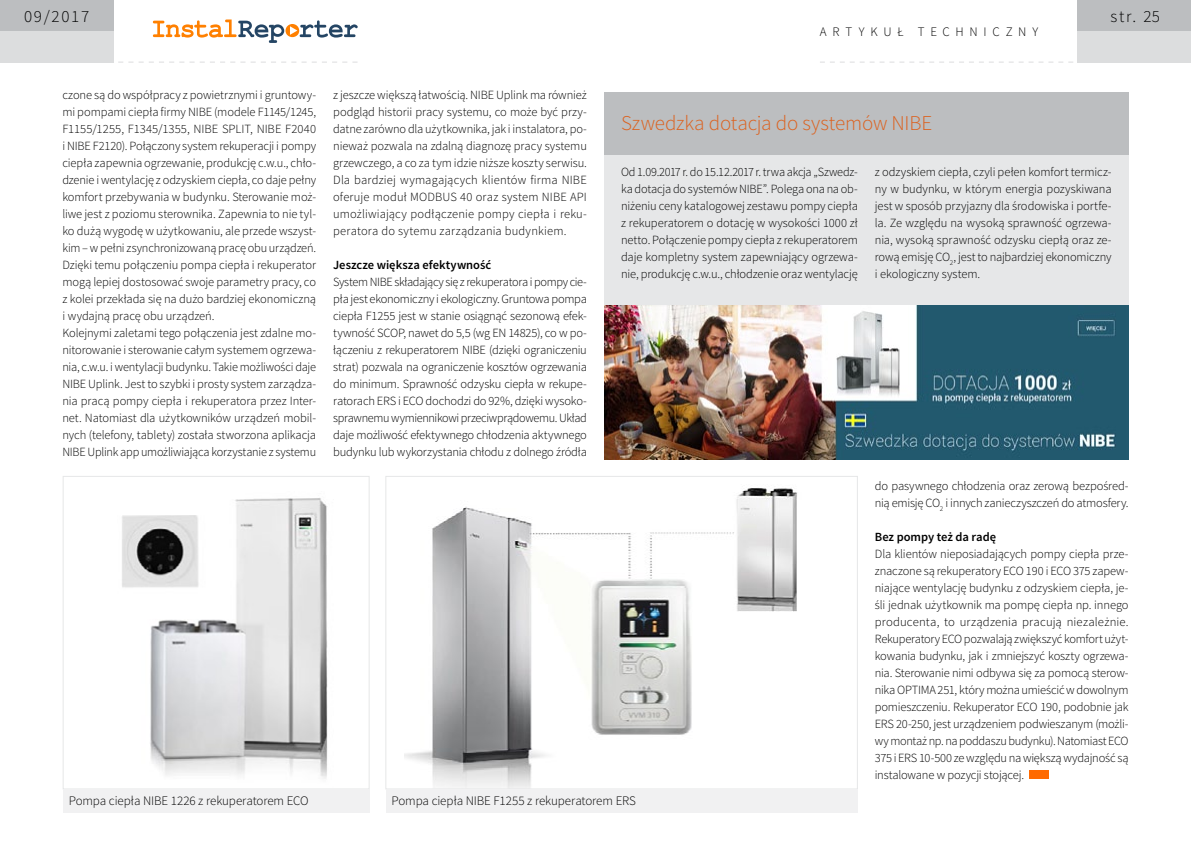
<style>
.page{position:relative;width:1191px;height:842px;background:#fff}
.page>*{position:absolute;margin:0;border:0;box-sizing:border-box;transform-origin:0 0}
.t1{font:300 21px "Source Sans Pro";letter-spacing:-.01em;color:#dc611e}
.t2{font:300 17px "Source Sans Pro";letter-spacing:.1em;color:#000}
.t3{font:300 13px "Source Sans Pro";letter-spacing:-.005em;color:#000}
.t4{font:300 13px "Source Sans Pro";letter-spacing:.44em;color:#000}
.t5{font:300 12.5px/17px "Source Sans Pro";letter-spacing:-.01em;color:#000;text-align:justify}
.t6{font:600 12.5px "Source Sans Pro";color:#000}
</style>
<div class="page">
<div style="left:1077px;top:0;width:114px;height:31px;background:#bcbec0"></div>
<div style="left:1077px;top:31px;width:114px;height:31px;background:#dcddde"></div>
<svg style="left:153px;top:20px;width:204px;height:23px"></svg>
<div style="left:0;top:0;width:113px;height:31px;background:#bcbec0"></div>
<div style="left:0;top:31px;width:113px;height:31px;background:#dcddde"></div>
<svg style="left:108px;top:62px;width:249px;height:1px"></svg>
<svg style="left:820px;top:62px;width:263px;height:1px"></svg>
<div style="left:1028px;top:770px;width:20px;height:9px;background:#ff6a00"></div>
<div style="left:604px;top:93px;width:524px;height:62px;background:#bcbec0"></div>
<div style="left:604px;top:155px;width:524px;height:207px;background:#e6e7e8"></div>
<img style="left:604px;top:305px;width:524px;height:154px">
<img style="left:404px;top:488px;width:393px;height:299px">
<div style="left:386px;top:476px;width:471px;height:313px;border:1px solid #e6e7e8"></div>
<img style="left:122px;top:498px;width:206px;height:281px">
<div style="left:63px;top:476px;width:306px;height:313px;border:1px solid #e6e7e8"></div>
<div style="left:63px;top:789px;width:306px;height:24px;background:#f1f1f2"></div>
<div style="left:386px;top:789px;width:471px;height:24px;background:#f1f1f2"></div>
<h2 class="t2" style="left:24px;top:6px;width:67px">09/2017</h2>
<h2 class="t2" style="left:1110px;top:6px;width:51px">str. 25</h2>
<p class="t4" style="left:820px;top:24px;width:220px">artykuł techniczny</p>
<p class="t5" style="left:62px;top:87px;width:255px;text-align:left">czone są do współpracy z powietrznymi i gruntowy&shy;mi pompami ciepła firmy NIBE (modele F1145/1245, F1155/1255, F1345/1355, NIBE SPLIT, NIBE F2040 i NIBE F2120). Połączony system rekuperacji i pompy ciepła zapewnia ogrzewanie, produkcję c.w.u., chło&shy;dzenie i wentylację z odzyskiem ciepła, co daje pełny komfort przebywania w budynku. Sterowanie moż&shy;liwe jest z poziomu sterownika. Zapewnia to nie tyl&shy;ko dużą wygodę w użytkowaniu, ale przede wszyst&shy;kim – w pełni zsynchronizowaną pracę obu urządzeń.<br>Dzięki temu połączeniu pompa ciepła i rekuperator mogą lepiej dostosować swoje parametry pracy, co z kolei przekłada się na dużo bardziej ekonomiczną i wydajną pracę obu urządzeń.<br>Kolejnymi zaletami tego połączenia jest zdalne mo&shy;nitorowanie i sterowanie całym systemem ogrzewa&shy;nia, c.w.u. i wentylacji budynku. Takie możliwości daje NIBE Uplink. Jest to szybki i prosty system zarządza&shy;nia pracą pompy ciepła i rekuperatora przez Inter&shy;net. Natomiast dla użytkowników urządzeń mobil&shy;nych (telefony, tablety) została stworzona aplikacja NIBE Uplink app umożliwiająca korzystanie z systemu</p>
<p class="t5" style="left:333px;top:87px;width:255px">z jeszcze większą łatwością. NIBE Uplink ma również podgląd historii pracy systemu, co może być przy&shy;datne zarówno dla użytkownika, jak i instalatora, po&shy;nieważ pozwala na zdalną diagnozę pracy systemu grzewczego, a co za tym idzie niższe koszty serwisu.<br>Dla bardziej wymagających klientów firma NIBE oferuje moduł MODBUS 40 oraz system NIBE API umożliwiający podłączenie pompy ciepła i reku&shy;peratora do sytemu zarządzania budynkiem.</p>
<p class="t6" style="left:333px;top:257px;width:160px">Jeszcze większa efektywność</p>
<p class="t5" style="left:333px;top:274px;width:255px">System NIBE składający się z rekuperatora i pompy cie&shy;pła jest ekonomiczny i ekologiczny. Gruntowa pompa ciepła F1255 jest w stanie osiągnąć sezonową efek&shy;tywność SCOP, nawet do 5,5 (wg EN 14825), co w po&shy;łączeniu z rekuperatorem NIBE (dzięki ograniczeniu strat) pozwala na ograniczenie kosztów ogrzewania do minimum. Sprawność odzysku ciepła w rekupe&shy;ratorach ERS i ECO dochodzi do 92%, dzięki wysoko&shy;sprawnemu wymiennikowi przeciwprądowemu. Układ daje możliwość efektywnego chłodzenia aktywnego budynku lub wykorzystania chłodu z dolnego źródła</p>
<h1 class="t1" style="left:621px;top:111px;width:312px">Szwedzka dotacja do systemów NIBE</h1>
<p class="t5" style="left:621px;top:163px;width:238px">Od 1.09.2017 r. do 15.12.2017 r. trwa akcja „Szwedz&shy;ka dotacja do systemów NIBE”. Polega ona na ob&shy;niżeniu ceny katalogowej zestawu pompy ciepła z rekuperatorem o dotację w wysokości 1000 zł netto. Połączenie pompy ciepła z rekuperatorem daje kompletny system zapewniający ogrzewa&shy;nie, produkcję c.w.u., chłodzenie oraz wentylację</p>
<p class="t5" style="left:875px;top:163px;width:238px">z odzyskiem ciepła, czyli pełen komfort termicz&shy;ny w budynku, w którym energia pozyskiwana jest w sposób przyjazny dla środowiska i portfe&shy;la. Ze względu na wysoką sprawność ogrzewa&shy;nia, wysoką sprawność odzysku ciepłą oraz ze&shy;rową emisję CO<sub>2</sub>, jest to najbardziej ekonomiczny i ekologiczny system.</p>
<p class="t5" style="left:874px;top:478px;width:255px">do pasywnego chłodzenia oraz zerową bezpośred&shy;nią emisję CO<sub>2</sub> i innych zanieczyszczeń do atmosfery.</p>
<p class="t6" style="left:874px;top:529px;width:123px">Bez pompy też da radę</p>
<p class="t5" style="left:874px;top:546px;width:255px">Dla klientów nieposiadających pompy ciepła prze&shy;znaczone są rekuperatory ECO 190 i ECO 375 zapew&shy;niające wentylację budynku z odzyskiem ciepła, je&shy;śli jednak użytkownik ma pompę ciepła np. innego producenta, to urządzenia pracują niezależnie.<br>Rekuperatory ECO pozwalają zwiększyć komfort użyt&shy;kowania budynku, jak i zmniejszyć koszty ogrzewa&shy;nia. Sterowanie nimi odbywa się za pomocą sterow&shy;nika OPTIMA 251, który można umieścić w dowolnym pomieszczeniu. Rekuperator ECO 190, podobnie jak ERS 20-250, jest urządzeniem podwieszanym (możli&shy;wy montaż np. na poddaszu budynku). Natomiast ECO 375 i ERS 10-500 ze względu na większą wydajność są instalowane w pozycji stojącej.</p>
<p class="t3" style="left:69px;top:792px;width:241px">Pompa ciepła NIBE 1226 z rekuperatorem ECO</p>
<p class="t3" style="left:391px;top:792px;width:246px">Pompa ciepła NIBE F1255 z rekuperatorem ERS</p>
</div>
